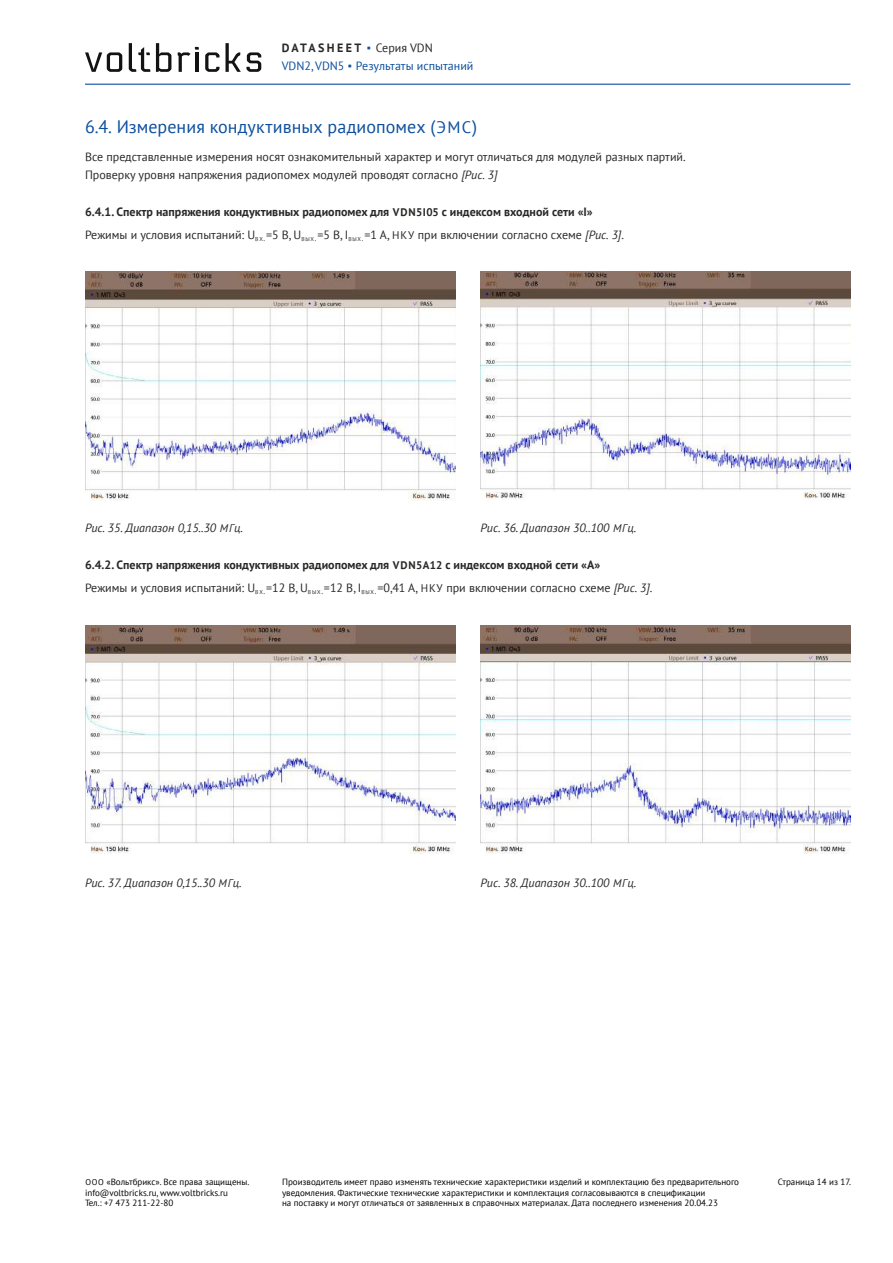
<style>
.page{position:relative;width:893px;height:1263px;background:#fff}
.page>*{position:absolute;margin:0;border:0;box-sizing:border-box;transform-origin:0 0}
.t1{font:18px "PT Sans";letter-spacing:.005em;color:#0d4f9e}
.t2{font:700 12px/22.2px "PT Sans";color:#282827}
.t3{font:12px/18px "PT Sans";color:#282827}
.t4{font:italic 12px "PT Sans";color:#282827}
.t5{font:12px "PT Sans";color:#0d4f9e}
.t6{font:700 12px "PT Sans";letter-spacing:.2em;color:#282827}
.t7{font:9px/10.8px "PT Sans";color:#000}
.s1{font-family:"Arial";font-weight:900;color:#0d4f9e}
.s2{font-weight:400}
.s3{font-family:"Arial";font-weight:900}
.s4{font-size:16.5px}
.s5{font-style:italic}
.s6{font-size:11.1px}
.s7{font-weight:400;font-size:11.1px}
.s8{font-weight:400;font-style:italic}
.s9{font-size:8.25px}
</style>
<div class="page">
<hr style="left:85px;top:84px;width:765px;height:1px;background:#0d4f9e">
<svg style="left:85px;top:52px;width:37px;height:20px"></svg>
<svg style="left:156px;top:43px;width:15px;height:29px"></svg>
<svg style="left:205px;top:52px;width:14px;height:20px"></svg>
<svg style="left:225px;top:43px;width:36px;height:29px"></svg>
<svg style="left:129px;top:43px;width:21px;height:29px"></svg>
<svg style="left:178px;top:47px;width:21px;height:25px"></svg>
<img style="left:85px;top:272px;width:370px;height:228px">
<img style="left:480px;top:272px;width:370px;height:228px">
<img style="left:85px;top:625px;width:370px;height:229px">
<img style="left:480px;top:625px;width:370px;height:229px">
<h2 class="t6" style="left:282px;top:40px;width:153px">DATASHEET <span class="s1">▪</span> <span class="s2">Серия VDN</span></h2>
<h2 class="t5" style="left:282px;top:58px;width:193px">VDN2, VDN5 <span class="s3">▪</span> Результаты испытаний</h2>
<h1 class="t1" style="left:85px;top:115px;width:394px">6.4. Измерения кондуктивных радиопомех (<span class="s4">ЭМС</span>)</h1>
<h2 class="t3" style="left:85px;top:148px;width:602px">Все представленные измерения носят ознакомительный характер и могут отличаться для модулей разных партий.<br>Проверку уровня напряжения радиопомех модулей проводят согласно <span class="s5">[Рис. 3]</span></h2>
<h2 class="t2" style="left:85px;top:201px;width:540px">6.4.1. Спектр напряжения кондуктивных радиопомех для <span class="s6">VDN5I05</span> с индексом входной сети «I»<br><span class="s2">Режимы и условия испытаний: U</span><sub>вх</sub> <sub>.</sub><span class="s2">=5 В, U</span><sub>вых</sub> <sub>.</sub><span class="s2">=5 В, I</span><sub>вых</sub> <sub>.</sub><span class="s2">=1 A,</span> <span class="s7">НКУ</span> <span class="s2">при включении согласно схеме</span> <span class="s8">[Рис. 3]</span><span class="s2">.</span></h2>
<h2 class="t4" style="left:85px;top:520px;width:159px">Рис. 35. Диапазон 0,15..30 <span class="s6">МГ</span>ц.</h2>
<h2 class="t4" style="left:480px;top:520px;width:157px">Рис. 36. Диапазон 30..100 <span class="s6">МГ</span>ц.</h2>
<h2 class="t2" style="left:85px;top:554px;width:569px">6.4.2. Спектр напряжения кондуктивных радиопомех для <span class="s6">VDN5A12</span> с индексом входной сети «A»<br><span class="s2">Режимы и условия испытаний: U</span><sub>вх</sub> <sub>.</sub><span class="s2">=12 В, U</span><sub>вых</sub> <sub>.</sub><span class="s2">=12 В, I</span><sub>вых</sub> <sub>.</sub><span class="s2">=0,41 A,</span> <span class="s7">НКУ</span> <span class="s2">при включении согласно схеме</span> <span class="s8">[Рис. 3]</span><span class="s2">.</span></h2>
<h2 class="t4" style="left:85px;top:875px;width:158px">Рис. 37. Диапазон 0,15..30 <span class="s6">МГ</span>ц.</h2>
<h2 class="t4" style="left:480px;top:875px;width:157px">Рис. 38. Диапазон 30..100 <span class="s6">МГ</span>ц.</h2>
<p class="t7" style="left:85px;top:1176px;width:165px"><span class="s9">ООО</span> «Вольтбрикс». Все права защищены.</p>
<p class="t7" style="left:778px;top:1176px;width:75px">Страница 14 из 17.</p>
<p class="t7" style="left:85px;top:1187px;width:145px">info@voltbricks.ru, www.voltbricks.ru<br>Тел.: +7 473 211-22-80</p>
<p class="t7" style="left:282px;top:1176px;width:459px">Производитель имеет право изменять технические характеристики изделий и комплектацию без предварительного уведомления. Фактические технические характеристики и комплектация согласовываются в спецификации<br>на поставку и могут отличаться от заявленных в справочных материалах. Дата последнего изменения 20.04.23</p>
</div>
